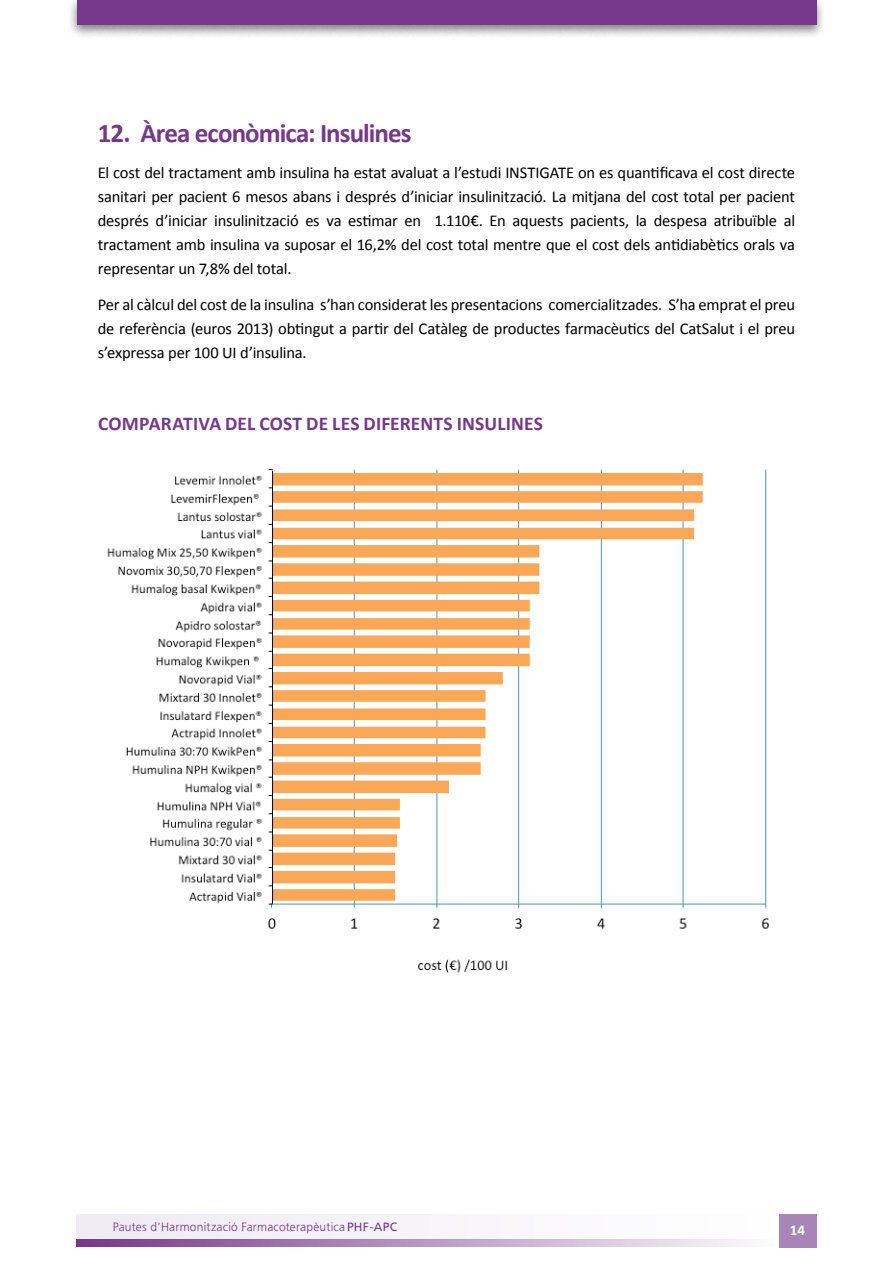
<style>
.page{position:relative;width:893px;height:1263px;background:#fff}
.page>*{position:absolute;margin:0;border:0;box-sizing:border-box;transform-origin:0 0}
.t1{font:700 27px "Calibri";letter-spacing:-.035em;color:#75388a}
.t2{font:700 19.5px "Calibri";letter-spacing:.01em;color:#75388a}
.t3{font:16.5px/24px "Calibri";letter-spacing:-.01em;color:#000;text-align:justify}
.t4{font:700 15px "Calibri";color:#fff}
.t5{font:300 12px "Frutiger";letter-spacing:.02em;color:#75388a}
.s1{font-weight:400}
</style>
<div class="page">
<div style="left:77px;top:1214px;width:698px;height:25px;background:#f7f4f9"></div>
<svg style="left:77px;top:1239px;width:671px;height:8px;background:#b595c1"></svg>
<div style="left:779px;top:1214px;width:37px;height:33px;background:#a985b7"></div>
<div style="left:67px;top:0;width:759px;height:39px;background:#000;opacity:.5"></div>
<div style="left:77px;top:0;width:739px;height:25px;background:#75388a"></div>
<img style="left:107px;top:469px;width:663px;height:504px">
<h1 class="t1" style="left:98px;top:115px;width:315px">12. ÀREA ECONÒMICA: INSULINES</h1>
<p class="t3" style="left:98px;top:160px;width:699px">El cost del tractament amb insulina ha estat avaluat a l’estudi INSTIGATE on es quantificava el cost directe sanitari per pacient 6 mesos abans i després d’iniciar insulinització. La mitjana del cost total per pacient després d’iniciar insulinització es va estimar en 1.110€. En aquests pacients, la despesa atribuïble al tractament amb insulina va suposar el 16,2% del cost total mentre que el cost dels antidiabètics orals va representar un 7,8% del total.</p>
<p class="t3" style="left:98px;top:292px;width:699px">Per al càlcul del cost de la insulina s’han considerat les presentacions comercialitzades. S’ha emprat el preu de referència (euros 2013) obtingut a partir del Catàleg de productes farmacèutics del CatSalut i el preu s’expressa per 100 UI d’insulina.</p>
<p class="t2" style="left:98px;top:411px;width:38px">COMPA</p>
<p class="t2" style="left:161px;top:411px;width:384px">RATIVA DEL COST DE LES DIFERENTS INSULINES</p>
<p class="t5" style="left:113px;top:1220px;width:286px">Pautes d’Harmonització Farmacoterapèutica <span class="s1">PHF-APC</span></p>
<p class="t4" style="left:790px;top:1220px;width:17px">14</p>
</div>
